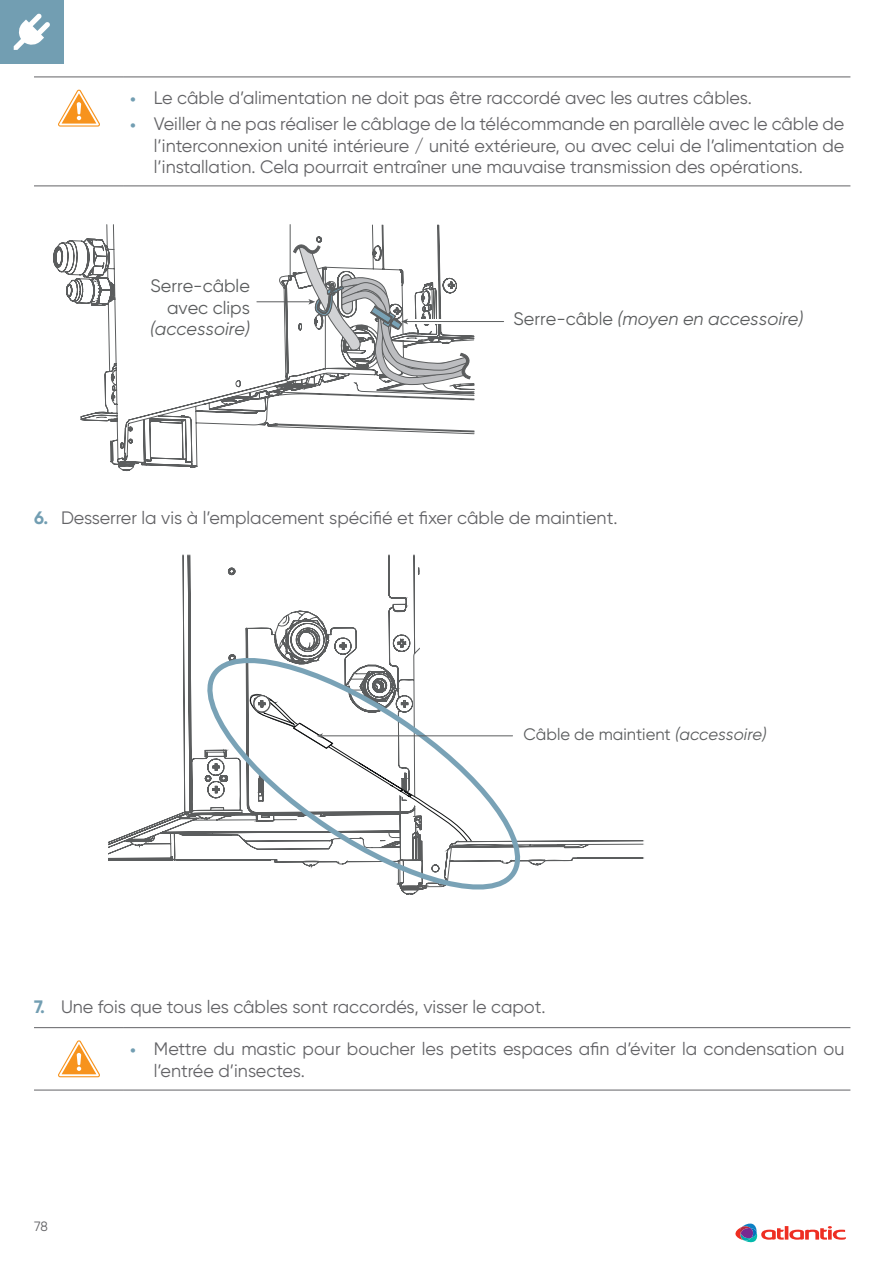
<style>
.page{position:relative;width:893px;height:1263px;background:#fff}
.page>*{position:absolute;margin:0;border:0;box-sizing:border-box;transform-origin:0 0}
.t1{font:18px/21.6px "Gilroy";color:#636366;text-align:justify}
.t2{font:italic 18px "Gilroy";color:#5b5d5e}
.t3{font:18px/21.8px "Gilroy";color:#5b5d5e;text-align:right}
.t4{font:16.65px "Gilroy";color:#5b5d5e}
.t5{font:13.5px "Gilroy";color:#636366}
.s1{font-size:21.6px;color:#729eb2}
.s2{font-style:normal}
.s3{font-weight:700;color:#729eb2}
.s4{font-style:italic}
</style>
<div class="page">
<div style="left:0;top:0;width:63px;height:64px;background:#729eb2"></div>
<svg style="left:14px;top:13px;width:36px;height:37px"></svg>
<svg style="left:735px;top:1223px;width:111px;height:20px"></svg>
<hr style="left:34px;top:77px;width:90px;height:1px;background:#636366">
<hr style="left:124px;top:77px;width:726px;height:1px;background:#636366">
<hr style="left:34px;top:185px;width:90px;height:1px;background:#636366">
<hr style="left:124px;top:185px;width:726px;height:1px;background:#636366">
<svg style="left:58px;top:90px;width:42px;height:37px"></svg>
<svg style="left:53px;top:224px;width:451px;height:248px"></svg>
<svg style="left:109px;top:556px;width:533px;height:310px"></svg>
<svg style="left:194px;top:637px;width:339px;height:258px"></svg>
<hr style="left:321px;top:735px;width:192px;height:1px;background:#5b5d5e">
<svg style="left:250px;top:691px;width:222px;height:151px"></svg>
<hr style="left:34px;top:1027px;width:90px;height:1px;background:#636366">
<hr style="left:124px;top:1027px;width:726px;height:1px;background:#636366">
<hr style="left:34px;top:1090px;width:90px;height:1px;background:#636366">
<hr style="left:124px;top:1090px;width:726px;height:1px;background:#636366">
<svg style="left:58px;top:1040px;width:42px;height:37px"></svg>
<p class="t1" style="left:130px;top:87px;width:623px"><span class="s1">•</span> Le câble d’alimentation ne doit pas être raccordé avec les autres câbles.</p>
<p class="t1" style="left:154px;top:113px;width:692px;text-indent:-24px"><span class="s1">•</span> Veiller à ne pas réaliser le câblage de la télécommande en parallèle avec le câble de l’interconnexion unité intérieure / unité extérieure, ou avec celui de l’alimentation de l’installation. Cela pourrait entraîner une mauvaise transmission des opérations.</p>
<p class="t3" style="left:150px;top:275px;width:101px">Serre-câble avec clips</p>
<p class="t2" style="left:150px;top:318px;width:101px">(accessoire)</p>
<p class="t2" style="left:513px;top:308px;width:291px"><span class="s2">Serre-câble</span> (moyen en accessoire)</p>
<p class="t1" style="left:34px;top:506px;width:585px"><span class="s3">6.</span> Desserrer la vis à l’emplacement spécifié et fixer câble de maintient.</p>
<p class="t4" style="left:524px;top:724px;width:245px">Câble de maintient <span class="s4">(accessoire)</span></p>
<p class="t1" style="left:34px;top:995px;width:513px"><span class="s3">7.</span> Une fois que tous les câbles sont raccordés, visser le capot.</p>
<p class="t1" style="left:154px;top:1038px;width:692px;text-indent:-24px"><span class="s1">•</span> Mettre du mastic pour boucher les petits espaces afin d’éviter la condensation ou l’entrée d’insectes.</p>
<p class="t5" style="left:34px;top:1218px;width:15px">78</p>
</div>
